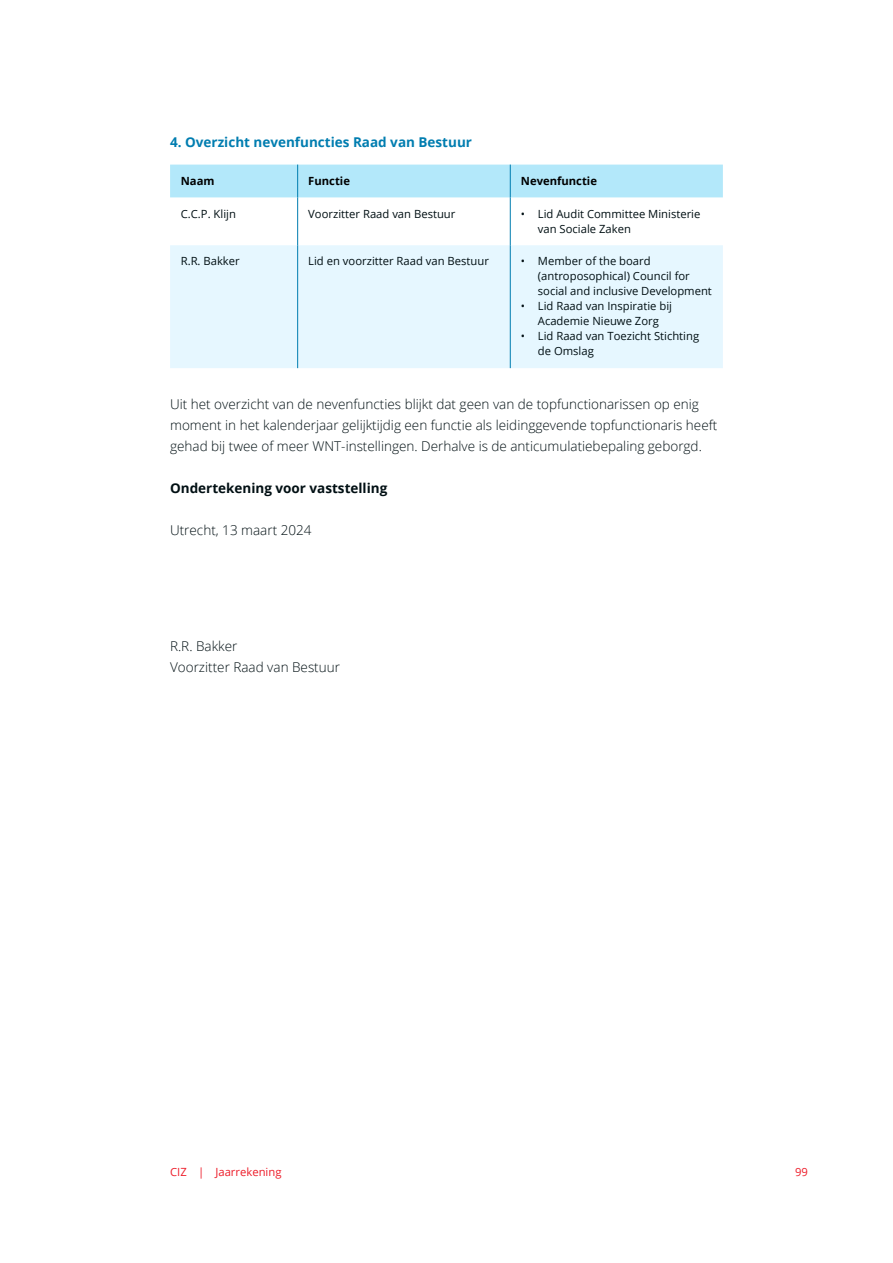
<style>
.page{position:relative;width:893px;height:1263px;background:#fff}
.page>*{position:absolute;margin:0;border:0;box-sizing:border-box;transform-origin:0 0}
.P_Body_witregel{font:300 13.5px/21px "Open Sans";color:#010f13}
.H5_Tussenkop{font:700 13.5px "Open Sans";color:#007db0}
.P_Body_witregel-2{font:700 13.5px "Open Sans";color:#010f13}
.P_Body{font:300 13.5px "Open Sans";color:#010f13}
.Tabel_Body{font:11.25px/15px "Open Sans";color:#010f13}
.Tabel_Kop{font:700 11.25px "Open Sans";color:#000}
.t1{font:11.25px "Open Sans";color:#ed1c29}
</style>
<div class="page">
<div style="left:170px;top:165px;width:553px;height:32px;background:#b3e8fa"></div>
<div style="left:170px;top:245px;width:553px;height:123px;background:#e6f7ff"></div>
<hr style="left:297px;top:165px;width:1px;height:32px;background:#007db0">
<hr style="left:510px;top:165px;width:1px;height:32px;background:#007db0">
<hr style="left:297px;top:197px;width:1px;height:48px;background:#007db0">
<hr style="left:510px;top:197px;width:1px;height:48px;background:#007db0">
<hr style="left:297px;top:245px;width:1px;height:123px;background:#007db0">
<hr style="left:510px;top:245px;width:1px;height:123px;background:#007db0">
<h5 class="H5_Tussenkop" style="left:170px;top:132px;width:303px">4. Overzicht nevenfuncties Raad van Bestuur</h5>
<p class="Tabel_Kop" style="left:181px;top:173px;width:35px">Naam</p>
<p class="Tabel_Kop" style="left:308px;top:173px;width:43px">Functie</p>
<p class="Tabel_Kop" style="left:521px;top:173px;width:78px">Nevenfunctie</p>
<p class="Tabel_Body" style="left:181px;top:206px;width:57px">C.C.P. Klijn</p>
<p class="Tabel_Body" style="left:308px;top:206px;width:149px">Voorzitter Raad van Bestuur</p>
<p class="Tabel_Body" style="left:538px;top:206px;width:164px;text-indent:-17px">• Lid Audit Committee Ministerie van Sociale Zaken</p>
<p class="Tabel_Body" style="left:181px;top:253px;width:61px">R.R. Bakker</p>
<p class="Tabel_Body" style="left:308px;top:253px;width:182px">Lid en voorzitter Raad van Bestuur</p>
<p class="Tabel_Body" style="left:538px;top:253px;width:175px;text-indent:-17px">• Member of the board (antroposophical) Council for social and inclusive Development</p>
<p class="Tabel_Body" style="left:521px;top:298px;width:153px;text-align:center">• Lid Raad van Inspiratie bij<br>Academie Nieuwe Zorg</p>
<p class="Tabel_Body" style="left:538px;top:328px;width:163px;text-indent:-17px">• Lid Raad van Toezicht Stichting de Omslag</p>
<p class="P_Body_witregel" style="left:170px;top:393px;width:549px">Uit het overzicht van de nevenfuncties blijkt dat geen van de topfunctionarissen op enig moment in het kalenderjaar gelijktijdig een functie als leidinggevende topfunctionaris heeft gehad bij twee of meer WNT-instellingen. Derhalve is de anticumulatiebepaling geborgd.</p>
<p class="P_Body_witregel-2" style="left:170px;top:479px;width:219px">Ondertekening voor vaststelling</p>
<p class="P_Body_witregel" style="left:170px;top:519px;width:143px">Utrecht, 13 maart 2024</p>
<p class="P_Body_witregel" style="left:170px;top:635px;width:69px">R.R. Bakker</p>
<p class="P_Body" style="left:170px;top:657px;width:171px">Voorzitter Raad van Bestuur</p>
<p class="t1" style="left:170px;top:1164px;width:113px">CIZ | Jaarrekening</p>
<p class="t1" style="left:795px;top:1164px;width:14px">99</p>
</div>
